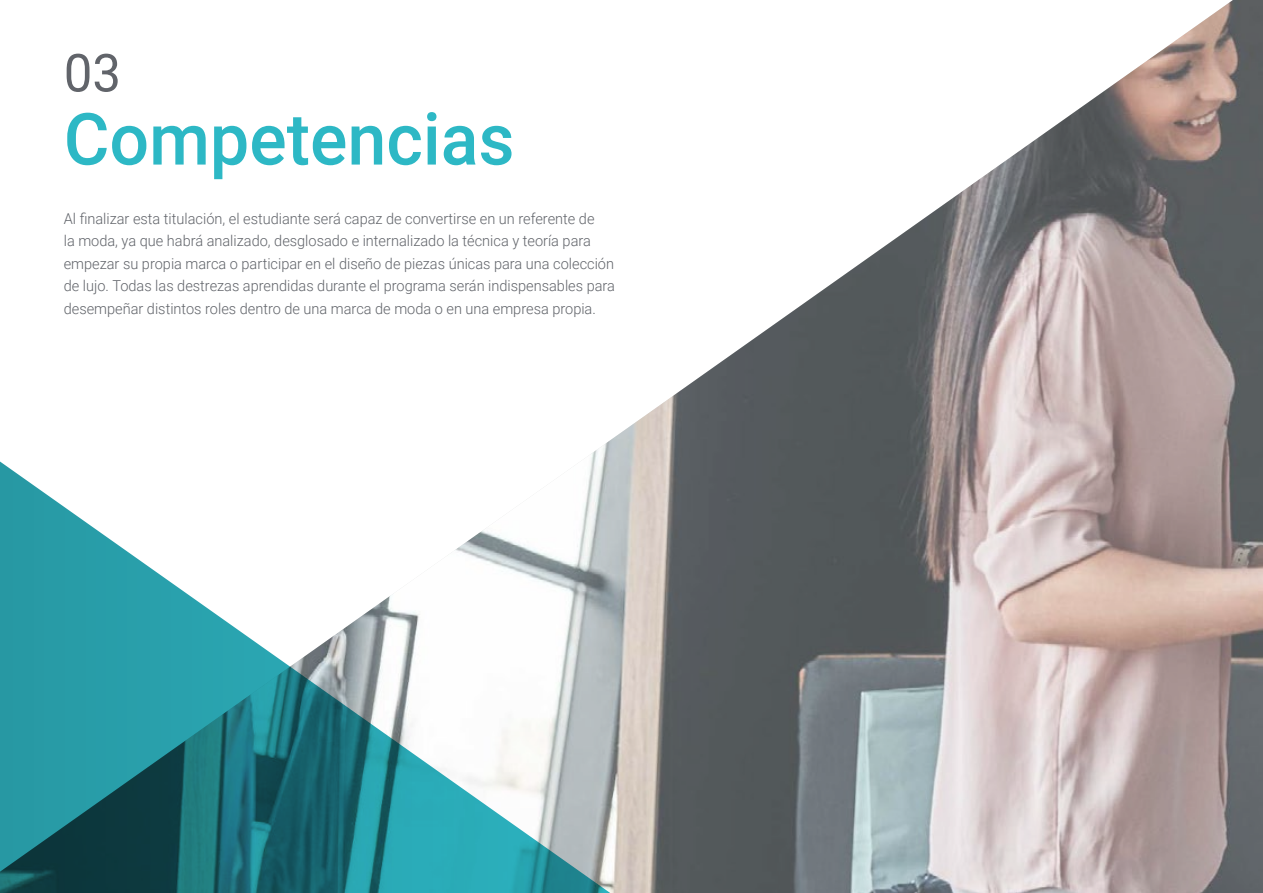
<style>
.page{position:relative;width:1263px;height:893px;background:#fff}
.page>*{position:absolute;margin:0;border:0;box-sizing:border-box;transform-origin:0 0}
.t1{font:500 72px "Roboto";color:#2db8c5}
.t2{font:52.5px "Roboto";color:#61646a}
.t3{font:300 15px/22.5px "Roboto";color:#61646a}
</style>
<div class="page">
<img style="left:603px;top:0;width:660px;height:893px">
<svg style="left:0;top:446px;width:640px;height:447px"></svg>
<h2 class="t2" style="left:64px;top:36px;width:59px">03</h2>
<h1 class="t1" style="left:64px;top:89px;width:452px">Competencias</h1>
<p class="t3" style="left:64px;top:207px;width:553px">Al finalizar esta titulación, el estudiante será capaz de convertirse en un referente de<br>la moda, ya que habrá analizado, desglosado e internalizado la técnica y teoría para empezar su propia marca o participar en el diseño de piezas únicas para una colección de lujo. Todas las destrezas aprendidas durante el programa serán indispensables para desempeñar distintos roles dentro de una marca de moda o en una empresa propia.</p>
</div>
